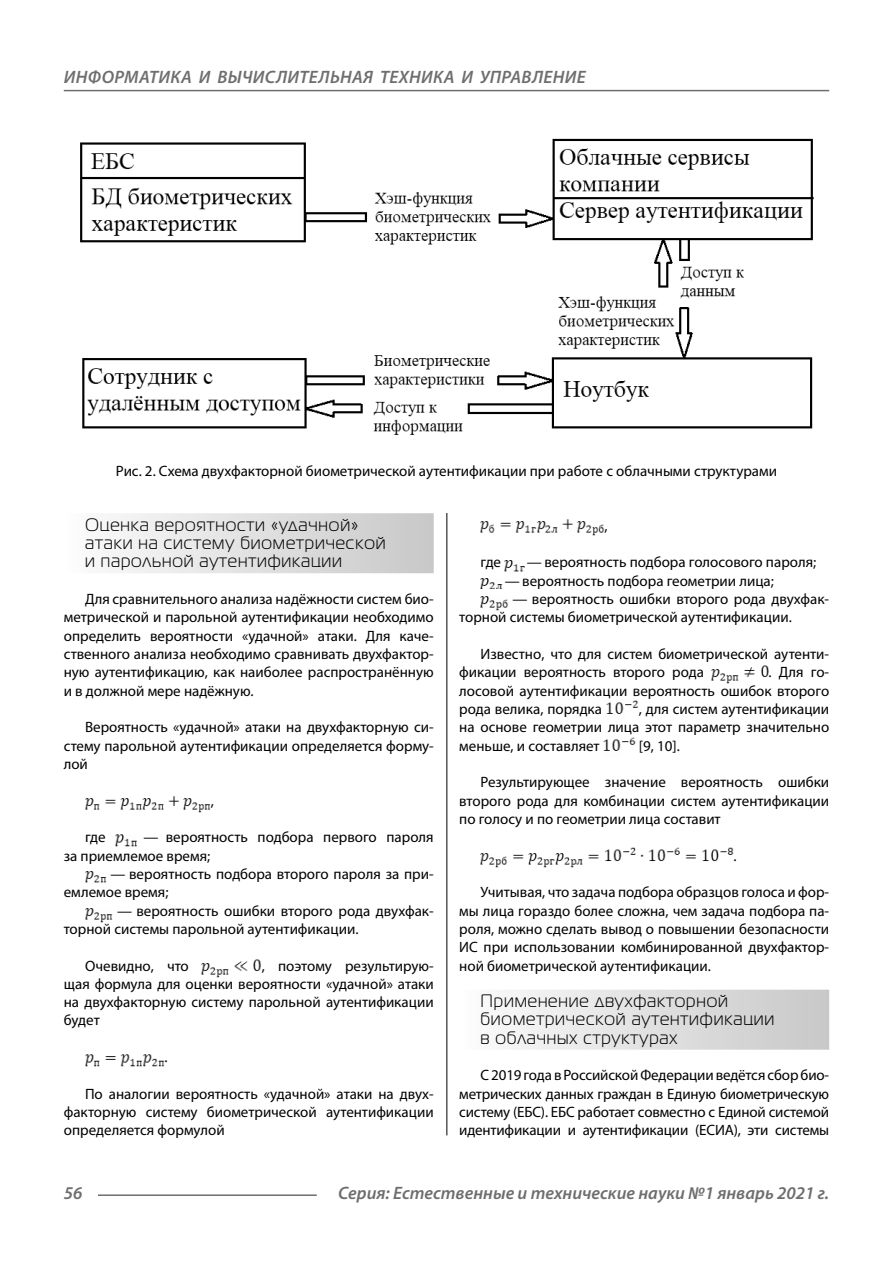
<style>
.page{position:relative;width:893px;height:1263px;background:#fff}
.page>*{position:absolute;margin:0;border:0;box-sizing:border-box;transform-origin:0 0}
.Subheaders_3lines{font:18px/18.3px "Magistral C";letter-spacing:.05em;color:#000}
.t1{font:italic 600 18px "Myriad Pro";color:#6e6e6e}
.Normal{font:15px/18.3px "Myriad Pro";color:#000;text-align:justify}
.Normal_0{font:15px/18.3px "Myriad Pro";color:#000}
.podpis{font:15px "Myriad Pro";color:#000}
</style>
<div class="page">
<hr style="left:446px;top:128px;width:1px;height:1007px;background:#000">
<div style="left:64px;top:513px;width:370px;height:60px;background:linear-gradient(to right,#fcfcfc,#c8c8c8)"></div>
<img style="left:85px;top:796px;width:126px;height:17px">
<img style="left:115px;top:834px;width:21px;height:13px">
<img style="left:85px;top:871px;width:22px;height:12px">
<img style="left:85px;top:908px;width:28px;height:15px">
<img style="left:202px;top:959px;width:60px;height:19px">
<img style="left:85px;top:1054px;width:79px;height:13px">
<div style="left:459px;top:990px;width:370px;height:60px;background:linear-gradient(to right,#fcfcfc,#c8c8c8)"></div>
<img style="left:480px;top:519px;width:125px;height:17px">
<img style="left:504px;top:560px;width:21px;height:12px">
<img style="left:480px;top:578px;width:22px;height:11px">
<img style="left:480px;top:596px;width:28px;height:15px">
<img style="left:711px;top:665px;width:58px;height:19px">
<img style="left:606px;top:700px;width:33px;height:14px">
<img style="left:603px;top:737px;width:33px;height:14px">
<img style="left:480px;top:847px;width:254px;height:21px">
<div style="left:64px;top:127px;width:765px;height:385px;background:#fff"></div>
<img style="left:80px;top:138px;width:734px;height:297px">
<hr style="left:98px;top:1194px;width:219px;height:2px;background:#6e6e6e">
<hr style="left:64px;top:90px;width:765px;height:1px;background:#6e6e6e">
<p class="t1" style="left:64px;top:66px;width:25px">Информатика</p>
<p class="t1" style="left:199px;top:66px;width:55px">и вычислител</p>
<p class="t1" style="left:330px;top:66px;width:23px">ьная</p>
<p class="t1" style="left:380px;top:66px;width:12px">техника</p>
<p class="t1" style="left:461px;top:66px;width:31px">и управление</p>
<p class="podpis" style="left:116px;top:461px;width:663px">Рис. 2. Схема двухфакторной биометрической аутентификации при работе с облачными структурами</p>
<p class="Subheaders_3lines" style="left:85px;top:515px;width:302px">Оценка вероятности «удачной» атаки на систему биометрической и парольной аутентификации</p>
<p class="Normal" style="left:64px;top:590px;width:371px;text-indent:21px">Для сравнительного анализа надёжности систем био&shy;метрической и парольной аутентификации необходимо определить вероятности «удачной» атаки. Для каче&shy;ственного анализа необходимо сравнивать двухфактор&shy;ную аутентификацию, как наиболее распространённую и в должной мере надёжную.</p>
<p class="Normal" style="left:64px;top:718px;width:371px;text-indent:21px">Вероятность «удачной» атаки на двухфакторную си&shy;стему парольной аутентификации определяется форму&shy;лой</p>
<p class="Normal" style="left:211px;top:791px;width:5px">,</p>
<p class="Normal" style="left:85px;top:828px;width:22px">где</p>
<p class="Normal" style="left:64px;top:828px;width:371px;text-indent:80px">— вероятность подбора первого пароля за приемлемое время;</p>
<p class="Normal_0" style="left:64px;top:864px;width:371px;text-indent:47px">— вероятность подбора второго пароля за при&shy;емлемое время;</p>
<p class="Normal_0" style="left:64px;top:901px;width:371px;text-indent:53px">— вероятность ошибки второго рода двухфак&shy;торной системы парольной аутентификации.</p>
<p class="Normal" style="left:85px;top:956px;width:105px">Очевидно, что</p>
<p class="Normal" style="left:64px;top:956px;width:371px;text-indent:198px">, поэтому результирую&shy;щая формула для оценки вероятности «удачной» атаки на двухфакторную систему парольной аутентификации будет</p>
<p class="Normal" style="left:164px;top:1048px;width:5px">.</p>
<p class="Normal" style="left:64px;top:1084px;width:371px;text-indent:21px">По аналогии вероятность «удачной» атаки на двух&shy;факторную систему биометрической аутентификации определяется формулой</p>
<p class="Normal" style="left:605px;top:516px;width:5px">,</p>
<p class="Normal" style="left:480px;top:553px;width:22px">где</p>
<p class="Normal" style="left:527px;top:553px;width:291px">— вероятность подбора голосового пароля;</p>
<p class="Normal_0" style="left:505px;top:571px;width:271px">— вероятность подбора геометрии лица;</p>
<p class="Normal_0" style="left:459px;top:590px;width:371px;text-indent:53px">— вероятность ошибки второго рода двухфак&shy;торной системы биометрической аутентификации.</p>
<p class="Normal" style="left:459px;top:644px;width:371px;text-indent:21px">Известно, что для систем биометрической аутенти&shy;фикации вероятность второго рода</p>
<p class="Normal" style="left:459px;top:663px;width:371px;text-indent:309px">. Для го&shy;лосовой аутентификации вероятность ошибок второго рода велика, порядка</p>
<p class="Normal" style="left:459px;top:699px;width:371px;text-indent:180px">, для систем аутентификации на основе геометрии лица этот параметр значительно меньше, и составляет</p>
<p class="Normal" style="left:639px;top:736px;width:42px">[9, 10].</p>
<p class="Normal" style="left:459px;top:773px;width:371px;text-indent:21px">Результирующее значение вероятность ошибки второго рода для комбинации систем аутентификации по голосу и по геометрии лица составит</p>
<p class="Normal" style="left:734px;top:846px;width:5px">.</p>
<p class="Normal" style="left:459px;top:883px;width:371px;text-indent:21px">Учитывая, что задача подбора образцов голоса и фор&shy;мы лица гораздо более сложна, чем задача подбора па&shy;роля, можно сделать вывод о повышении безопасности ИС при использовании комбинированной двухфактор&shy;ной биометрической аутентификации.</p>
<p class="Subheaders_3lines" style="left:480px;top:992px;width:295px">Применение двухфакторной биометрической аутентификации в облачных структурах</p>
<p class="Normal" style="left:459px;top:1066px;width:371px;text-indent:21px">С 2019 года в Российской Федерации ведётся сбор био&shy;метрических данных граждан в Единую биометрическую систему (ЕБС). ЕБС работает совместно с Единой системой идентификации и аутентификации (ЕСИА), эти системы</p>
<p class="t1" style="left:64px;top:1182px;width:20px">56</p>
<p class="t1" style="left:338px;top:1182px;width:493px">Серия: Естественные и технические науки №1 январь 2021 г.</p>
</div>
